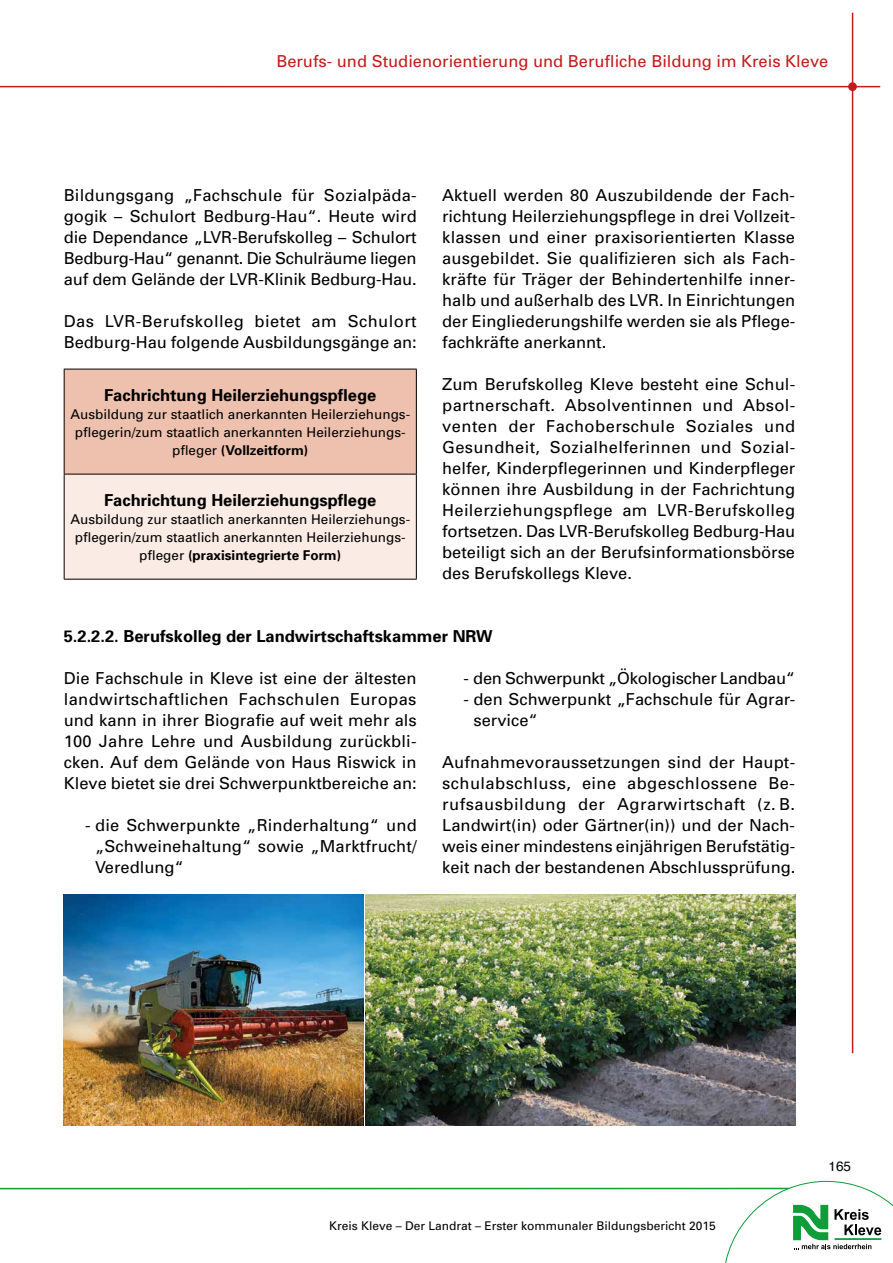
<style>
.page{position:relative;width:893px;height:1263px;background:#fff}
.page>*{position:absolute;margin:0;border:0;box-sizing:border-box;transform-origin:0 0}
.t1{font:16.5px/21px "Univers";color:#000;text-align:justify}
.t2{font:700 16.5px "Univers";color:#000}
.t3{font:16.5px "Univers";color:#c51a1b}
.t4{font:13.5px/18px "Univers";color:#000;text-align:center}
.t5{font:13.5px "Helvetica";color:#000}
.t6{font:12px "Univers";color:#000}
.s1{font-weight:700}
</style>
<div class="page">
<hr style="left:0;top:86px;width:880px;height:1px;background:#c51a1b">
<hr style="left:852px;top:13px;width:1px;height:1040px;background:#c51a1b">
<div style="left:848px;top:82px;width:9px;height:9px;background:#c51a1b;border-radius:50%"></div>
<hr style="left:0;top:1188px;width:790px;height:1px;background:#109c39">
<svg style="left:722px;top:1180px;width:171px;height:83px"></svg>
<hr style="left:835px;top:1238px;width:46px;height:2px;background:#109c39">
<div style="left:64px;top:369px;width:352px;height:105px;background:#eec1af"></div>
<div style="left:64px;top:474px;width:352px;height:105px;background:#faebe4"></div>
<hr style="left:64px;top:369px;width:353px;height:1px;background:#000">
<hr style="left:64px;top:369px;width:1px;height:105px;background:#000">
<hr style="left:416px;top:369px;width:1px;height:105px;background:#000">
<hr style="left:64px;top:474px;width:353px;height:1px;background:#000">
<hr style="left:64px;top:474px;width:1px;height:105px;background:#000">
<hr style="left:416px;top:474px;width:1px;height:105px;background:#000">
<hr style="left:64px;top:579px;width:353px;height:1px;background:#000">
<img style="left:64px;top:894px;width:731px;height:231px">
<p class="t3" style="left:276px;top:51px;width:553px">Berufs- und Studienorientierung und Berufliche Bildung im Kreis Kleve</p>
<p class="t1" style="left:64px;top:184px;width:355px">Bildungsgang „Fachschule für Sozialpäda&shy;gogik – Schulort Bedburg-Hau“. Heute wird die Dependance „LVR-Berufskolleg – Schulort Bedburg-Hau“ genannt. Die Schulräume liegen auf dem Gelände der LVR-Klinik Bedburg-Hau.</p>
<p class="t1" style="left:64px;top:310px;width:354px">Das LVR-Berufskolleg bietet am Schulort<br>Bedburg-Hau folgende Ausbildungsgänge an:</p>
<p class="t2" style="left:104px;top:385px;width:274px">Fachrichtung Heilerziehungspflege</p>
<p class="t4" style="left:70px;top:405px;width:341px">Ausbildung zur staatlich anerkannten Heilerziehungs&shy;pflegerin/zum staatlich anerkannten Heilerziehungs&shy;pfleger <span class="s1">(Vollzeitform)</span></p>
<p class="t2" style="left:104px;top:490px;width:274px">Fachrichtung Heilerziehungspflege</p>
<p class="t4" style="left:70px;top:510px;width:341px">Ausbildung zur staatlich anerkannten Heilerziehungs&shy;pflegerin/zum staatlich anerkannten Heilerziehungs&shy;pfleger <span class="s1">(praxisintegrierte Form)</span></p>
<p class="t1" style="left:442px;top:184px;width:355px">Aktuell werden 80 Auszubildende der Fach&shy;richtung Heilerziehungspflege in drei Vollzeit&shy;klassen und einer praxisorientierten Klasse ausgebildet. Sie qualifizieren sich als Fach&shy;kräfte für Träger der Behindertenhilfe inner&shy;halb und außerhalb des LVR. In Einrichtungen der Eingliederungshilfe werden sie als Pflege&shy;fachkräfte anerkannt.</p>
<p class="t1" style="left:442px;top:373px;width:355px">Zum Berufskolleg Kleve besteht eine Schul&shy;partnerschaft. Absolventinnen und Absol&shy;venten der Fachoberschule Soziales und Gesundheit, Sozialhelferinnen und Sozial&shy;helfer, Kinderpflegerinnen und Kinderpfleger können ihre Ausbildung in der Fachrichtung Heilerziehungspflege am LVR-Berufskolleg fortsetzen. Das LVR-Berufskolleg Bedburg-Hau beteiligt sich an der Berufsinformationsbörse des Berufskollegs Kleve.</p>
<p class="t2" style="left:64px;top:626px;width:430px">5.2.2.2. Berufskolleg der Landwirtschaftskammer NRW</p>
<p class="t1" style="left:64px;top:667px;width:354px">Die Fachschule in Kleve ist eine der ältesten landwirtschaftlichen Fachschulen Europas und kann in ihrer Biografie auf weit mehr als 100 Jahre Lehre und Ausbildung zurückbli&shy;cken. Auf dem Gelände von Haus Riswick in Kleve bietet sie drei Schwerpunktbereiche an:</p>
<p class="t1" style="left:95px;top:814px;width:323px;text-indent:-10px">- die Schwerpunkte „Rinderhaltung“ und „Schweinehaltung“ sowie „Marktfrucht/ Veredlung“</p>
<p class="t1" style="left:463px;top:667px;width:333px">- den Schwerpunkt „Ökologischer Landbau“</p>
<p class="t1" style="left:474px;top:688px;width:323px;text-indent:-10px">- den Schwerpunkt „Fachschule für Agrar&shy;service“</p>
<p class="t1" style="left:442px;top:751px;width:355px">Aufnahmevoraussetzungen sind der Haupt&shy;schulabschluss, eine abgeschlossene Be&shy;rufsausbildung der Agrarwirtschaft (z. B.<br>Landwirt(in) oder Gärtner(in)) und der Nach&shy;weis einer mindestens einjährigen Berufstätig&shy;keit nach der bestandenen Abschlussprüfung.</p>
<p class="t6" style="left:329px;top:1218px;width:388px">Kreis Kleve – Der Landrat – Erster kommunaler Bildungsbericht 2015</p>
<p class="t5" style="left:828px;top:1156px;width:24px">165</p>
</div>
